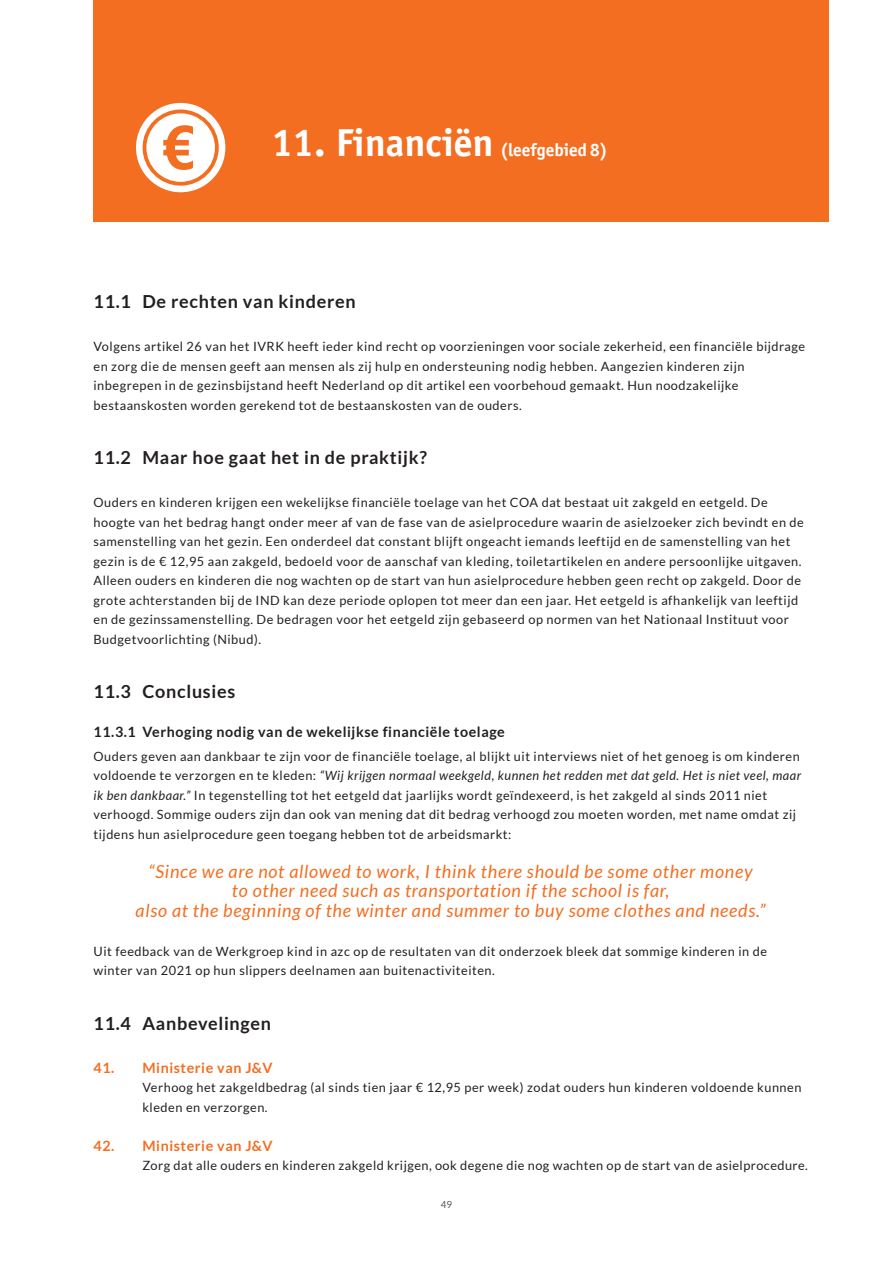
<style>
.page{position:relative;width:893px;height:1263px;background:#fff}
.page>*{position:absolute;margin:0;border:0;box-sizing:border-box;transform-origin:0 0}
.Vraag{font:italic 18px/19.5px "Lato";letter-spacing:.04em;color:#f36e21;text-align:center}
.Koppen_1{font:700 18px "Lato";letter-spacing:.04em;color:#231f20}
.Titel_wit{font:700 18px "Officina Sans ITC Pro";color:#fff}
.Koppen_2{font:700 14.25px "Lato";letter-spacing:.04em;color:#231f20}
.Koppen_2_oranje{font:700 14.25px "Lato";letter-spacing:.04em;color:#f36e21}
.Platte_tekst{font:12.75px/19.5px "Lato";letter-spacing:.04em;color:#231f20}
.Platte_tekst_indent{font:12.75px/19.5px "Lato";letter-spacing:.04em;color:#231f20}
.t1{font:9.75px "Lato";color:#57585a}
.s1{font-size:39px}
.s2{font-style:italic}
</style>
<div class="page">
<div style="left:94px;top:0;width:735px;height:221px;background:#f36e21"></div>
<svg style="left:136px;top:103px;width:89px;height:89px"></svg>
<p class="Titel_wit" style="left:272px;top:139px;width:337px"><span class="s1">11. Financiën</span> (leefgebied 8)</p>
<p class="Koppen_1" style="left:94px;top:291px;width:264px">11.1 De rechten van kinderen</p>
<p class="Platte_tekst" style="left:94px;top:337px;width:713px">Volgens artikel 26 van het IVRK heeft ieder kind recht op voorzieningen voor sociale zekerheid, een financiële bijdrage en zorg die de mensen geeft aan mensen als zij hulp en ondersteuning nodig hebben. Aangezien kinderen zijn inbegrepen in de gezinsbijstand heeft Nederland op dit artikel een voorbehoud gemaakt. Hun noodzakelijke bestaanskosten worden gerekend tot de bestaanskosten van de ouders.</p>
<p class="Koppen_1" style="left:94px;top:447px;width:335px">11.2 Maar hoe gaat het in de praktijk?</p>
<p class="Platte_tekst" style="left:94px;top:493px;width:712px">Ouders en kinderen krijgen een wekelijkse financiële toelage van het COA dat bestaat uit zakgeld en eetgeld. De hoogte van het bedrag hangt onder meer af van de fase van de asielprocedure waarin de asielzoeker zich bevindt en de samenstelling van het gezin. Een onderdeel dat constant blijft ongeacht iemands leeftijd en de samenstelling van het gezin is de € 12,95 aan zakgeld, bedoeld voor de aanschaf van kleding, toiletartikelen en andere persoonlijke uitgaven.<br>Alleen ouders en kinderen die nog wachten op de start van hun asielprocedure hebben geen recht op zakgeld. Door de grote achterstanden bij de IND kan deze periode oplopen tot meer dan een jaar. Het eetgeld is afhankelijk van leeftijd en de gezinssamenstelling. De bedragen voor het eetgeld zijn gebaseerd op normen van het Nationaal Instituut voor Budgetvoorlichting (Nibud).</p>
<p class="Koppen_1" style="left:94px;top:681px;width:143px">11.3 Conclusies</p>
<p class="Koppen_2" style="left:94px;top:724px;width:413px">11.3.1 Verhoging nodig van de wekelijkse financiële toelage</p>
<p class="Platte_tekst" style="left:94px;top:746px;width:709px">Ouders geven aan dankbaar te zijn voor de financiële toelage, al blijkt uit interviews niet of het genoeg is om kinderen voldoende te verzorgen en te kleden: <span class="s2">“Wij krijgen normaal weekgeld, kunnen het redden met dat geld. Het is niet veel, maar ik ben dankbaar.”</span> In tegenstelling tot het eetgeld dat jaarlijks wordt geïndexeerd, is het zakgeld al sinds 2011 niet verhoogd. Sommige ouders zijn dan ook van mening dat dit bedrag verhoogd zou moeten worden, met name omdat zij tijdens hun asielprocedure geen toegang hebben tot de arbeidsmarkt:</p>
<p class="Vraag" style="left:149px;top:862px;width:605px">“Since we are not allowed to work, I think there should be some other money</p>
<p class="Vraag" style="left:136px;top:881px;width:632px">to other need such as transportation if the school is far,<br>also at the beginning of the winter and summer to buy some clothes and needs.”</p>
<p class="Platte_tekst" style="left:94px;top:941px;width:675px">Uit feedback van de Werkgroep kind in azc op de resultaten van dit onderzoek bleek dat sommige kinderen in de winter van 2021 op hun slippers deelnamen aan buitenactiviteiten.</p>
<p class="Koppen_1" style="left:94px;top:1013px;width:179px">11.4 Aanbevelingen</p>
<p class="Koppen_2_oranje" style="left:94px;top:1059px;width:181px">41. Ministerie van J&amp;V</p>
<p class="Platte_tekst_indent" style="left:142px;top:1078px;width:661px">Verhoog het zakgeldbedrag (al sinds tien jaar € 12,95 per week) zodat ouders hun kinderen voldoende kunnen kleden en verzorgen.</p>
<p class="Koppen_2_oranje" style="left:94px;top:1137px;width:181px">42. Ministerie van J&amp;V</p>
<p class="Platte_tekst_indent" style="left:142px;top:1156px;width:667px">Zorg dat alle ouders en kinderen zakgeld krijgen, ook degene die nog wachten op de start van de asielprocedure.</p>
<p class="t1" style="left:441px;top:1199px;width:13px">49</p>
</div>
